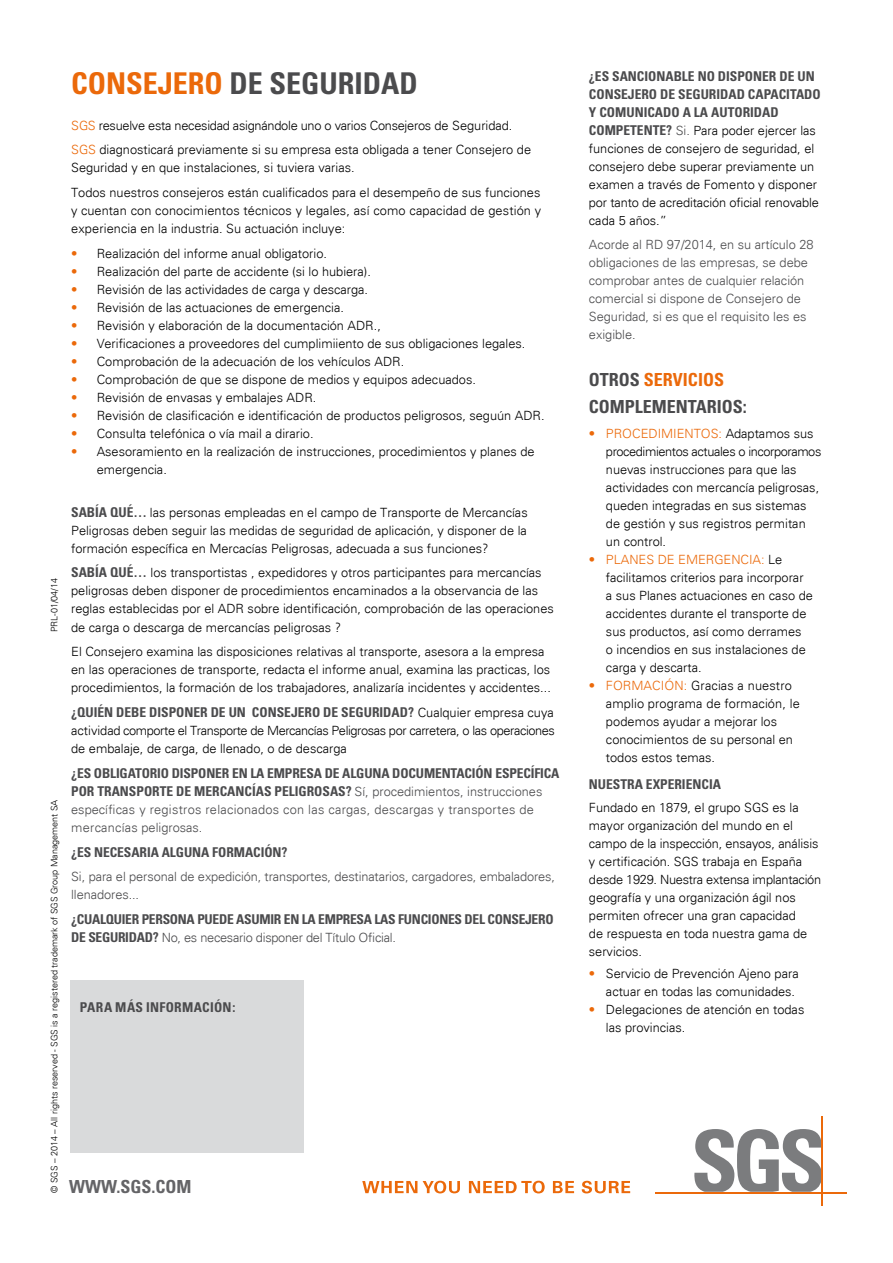
<style>
.page{position:relative;width:893px;height:1263px;background:#fff}
.page>*{position:absolute;margin:0;border:0;box-sizing:border-box;transform-origin:0 0}
.t1{font:700 condensed 30px "Univers";color:#4b4b4d}
.t2{font:700 condensed 18px/27.8px "Univers";color:#4b4b4d}
.t3{font:700 condensed 18px "Univers";color:#646467}
.t4{font:700 condensed 13.5px/18px "Univers";color:#4b4b4d}
.t5{font:700 condensed 13.5px "Univers";letter-spacing:.02em;color:#4b4b4d}
.t6{font:300 12.75px/18px "Univers";color:#000}
.t7{font:300 12.75px/18px "Univers";color:#4b4b4d}
.t8{font:300 12.75px/18px "Univers";letter-spacing:.02em;color:#4b4b4d}
.t9{font:300 12.75px "Univers";letter-spacing:-.02em;color:#4b4b4d}
.t10{font:300 9px "Univers";color:#000}
.s1{color:#eb690a}
.s2{font-weight:700;font-stretch:condensed;font-size:13.5px;color:#4b4b4d}
.s3{font-weight:300;font-stretch:normal;font-size:12.75px}
.s4{font-weight:700;font-stretch:condensed;font-size:13.5px}
.s5{color:#4b4b4d}
</style>
<div class="page">
<svg style="left:362px;top:1181px;width:55px;height:12px"></svg>
<svg style="left:423px;top:1181px;width:37px;height:12px"></svg>
<svg style="left:469px;top:1181px;width:76px;height:12px"></svg>
<svg style="left:553px;top:1181px;width:21px;height:12px"></svg>
<svg style="left:582px;top:1181px;width:48px;height:12px"></svg>
<svg style="left:694px;top:1129px;width:127px;height:63px"></svg>
<hr style="left:656px;top:1192px;width:191px;height:1px;background:#eb690a">
<hr style="left:821px;top:1117px;width:2px;height:89px;background:#eb690a">
<div style="left:70px;top:980px;width:234px;height:172px;background:#d9dadb"></div>
<p class="t10" style="left:49px;top:632px;width:56px;rotate:-90deg">PRL-01/04/14</p>
<p class="t10" style="left:49px;top:1193px;width:395px;rotate:-90deg">© SGS – 2014 – All rights reserved - SGS is a registered trademark of SGS Group Management SA</p>
<h1 class="t1" style="left:71px;top:65px;width:348px"><span class="s1">CONSEJERO</span> DE SEGURIDAD</h1>
<p class="t6" style="left:71px;top:113px;width:461px;line-height:24.8px"><span class="s1">SGS</span> resuelve esta necesidad asignándole uno o varios Consejeros de Seguridad.<br><span class="s1">SGS</span> diagnosticará previamente si su empresa esta obligada a tener Consejero de</p>
<p class="t6" style="left:71px;top:156px;width:471px;line-height:24.8px">Seguridad y en que instalaciones, si tuviera varias.<br>Todos nuestros consejeros están cualificados para el desempeño de sus funciones</p>
<p class="t6" style="left:71px;top:202px;width:471px">y cuentan con conocimientos técnicos y legales, así como capacidad de gestión y experiencia en la industria. Su actuación incluye:</p>
<p class="t6" style="left:71px;top:244px;width:257px"><span class="s1">•</span> Realización del informe anual obligatorio.</p>
<p class="t6" style="left:71px;top:262px;width:301px"><span class="s1">•</span> Realización del parte de accidente (si lo hubiera).</p>
<p class="t6" style="left:71px;top:280px;width:298px"><span class="s1">•</span> Revisión de las actividades de carga y descarga.</p>
<p class="t6" style="left:71px;top:298px;width:274px"><span class="s1">•</span> Revisión de las actuaciones de emergencia.</p>
<p class="t6" style="left:71px;top:316px;width:311px"><span class="s1">•</span> Revisión y elaboración de la documentación ADR.,</p>
<p class="t6" style="left:71px;top:334px;width:456px"><span class="s1">•</span> Verificaciones a proveedores del cumplimiiento de sus obligaciones legales.</p>
<p class="t6" style="left:71px;top:352px;width:335px"><span class="s1">•</span> Comprobación de la adecuación de los vehículos ADR.</p>
<p class="t6" style="left:71px;top:370px;width:406px"><span class="s1">•</span> Comprobación de que se dispone de medios y equipos adecuados.</p>
<p class="t6" style="left:71px;top:388px;width:247px"><span class="s1">•</span> Revisión de envasas y embalajes ADR.</p>
<p class="t6" style="left:71px;top:406px;width:475px"><span class="s1">•</span> Revisión de clasificación e identificación de productos peligrosos, seguún ADR.</p>
<p class="t6" style="left:71px;top:424px;width:244px"><span class="s1">•</span> Consulta telefónica o vía mail a dirario.</p>
<p class="t6" style="left:97px;top:442px;width:439px;text-indent:-26px"><span class="s1">•</span> Asesoramiento en la realización de instrucciones, procedimientos y planes de emergencia.</p>
<p class="t6" style="left:71px;top:503px;width:458px;text-align:justify"><span class="s2">SABÍA QUÉ…</span> las personas empleadas en el campo de Transporte de Mercancías Peligrosas deben seguir las medidas de seguridad de aplicación, y disponer de la formación específica en Mercacías Peligrosas, adecuada a sus funciones?</p>
<p class="t6" style="left:71px;top:564px;width:484px"><span class="s2">SABÍA QUÉ…</span> los transportistas , expedidores y otros participantes para mercancías peligrosas deben disponer de procedimientos encaminados a la observancia de las reglas establecidas por el ADR sobre identificación, comprobación de las operaciones de carga o descarga de mercancías peligrosas ?</p>
<p class="t6" style="left:71px;top:643px;width:481px">El Consejero examina las disposiciones relativas al transporte, asesora a la empresa en las operaciones de transporte, redacta el informe anual, examina las practicas, los procedimientos, la formación de los trabajadores, analizaría incidentes y accidentes...</p>
<p class="t4" style="left:71px;top:703px;width:54px">¿QUIÉN DEBE</p>
<p class="t4" style="left:149px;top:703px;width:9px">DISPONER</p>
<p class="t4" style="left:211px;top:703px;width:58px">DE UN CONSEJERO</p>
<p class="t4" style="left:323px;top:703px;width:34px">DE SEGURIDAD</p>
<p class="t6" style="left:71px;top:703px;width:485px;text-align:justify;text-indent:337px"><span class="s2">?</span> Cualquier empresa cuya actividad comporte el Transporte de Mercancías Peligrosas por carretera, o las operaciones de embalaje, de carga, de llenado, o de descarga</p>
<p class="t4" style="left:71px;top:764px;width:490px">¿ES OBLIGATORIO DISPONER EN LA EMPRESA DE ALGUNA DOCUMENTACIÓN ESPECÍFICA<br>POR TRANSPORTE DE MERCANCÍAS PELIGROSAS? <span class="s3">Sí, procedimientos, instrucciones</span></p>
<p class="t8" style="left:71px;top:800px;width:464px">específicas y registros relacionados con las cargas, descargas y transportes de mercancías peligrosas.</p>
<p class="t4" style="left:71px;top:843px;width:32px">¿ES NECESARIA</p>
<p class="t4" style="left:162px;top:843px;width:9px">ALGUNA</p>
<p class="t4" style="left:212px;top:843px;width:9px">FORMACIÓN</p>
<p class="t4" style="left:281px;top:843px;width:7px">?</p>
<p class="t7" style="left:71px;top:868px;width:485px">Si, para el personal de expedición, transportes, destinatarios, cargadores, embaladores, llenadores...</p>
<p class="t4" style="left:71px;top:910px;width:50px">¿CUALQUIER</p>
<p class="t4" style="left:142px;top:910px;width:9px">PERSONA</p>
<p class="t4" style="left:197px;top:910px;width:9px">PUEDE</p>
<p class="t4" style="left:236px;top:910px;width:9px">ASUMIR</p>
<p class="t4" style="left:284px;top:910px;width:43px">ENLAEMPRESA</p>
<p class="t4" style="left:375px;top:910px;width:8px">LAS</p>
<p class="t4" style="left:398px;top:910px;width:8px">FUNCIONES</p>
<p class="t4" style="left:465px;top:910px;width:39px">DEL CONSEJERO</p>
<p class="t4" style="left:71px;top:928px;width:33px">DE SEGURIDAD</p>
<p class="t9" style="left:153px;top:930px;width:245px"><span class="s4">?</span> No, es necesario disponer del Título Oficial.</p>
<p class="t5" style="left:80px;top:999px;width:157px">PARA MÁS INFORMACIÓN:</p>
<h2 class="t3" style="left:69px;top:1175px;width:124px">WWW.SGS.COM</h2>
<p class="t4" style="left:589px;top:67px;width:32px">¿ES SANCIONABLE</p>
<p class="t4" style="left:698px;top:67px;width:29px">NODISPONER</p>
<p class="t4" style="left:779px;top:67px;width:27px">DE UN</p>
<p class="t4" style="left:589px;top:85px;width:16px">CONSEJERO</p>
<p class="t4" style="left:660px;top:85px;width:34px">DE SEGURIDAD</p>
<p class="t4" style="left:748px;top:85px;width:9px">CAPACITADO</p>
<p class="t4" style="left:589px;top:103px;width:20px">YCOMUNICADO</p>
<p class="t4" style="left:683px;top:103px;width:45px">A LA AUTORIDAD</p>
<p class="t4" style="left:589px;top:121px;width:9px">COMPETENTE</p>
<p class="t6" style="left:589px;top:121px;width:232px;text-indent:77px"><span class="s2">?</span> <span class="s5">Si.</span> Para poder ejercer las funciones de consejero de seguridad, el consejero debe superar previamente un examen a través de Fomento y disponer por tanto de acreditación oficial renovable cada 5 años.”</p>
<p class="t7" style="left:589px;top:236px;width:226px">Acorde al RD 97/2014, en su artículo 28 obligaciones de las empresas, se debe comprobar antes de cualquier relación comercial si dispone de Consejero de Seguridad, si es que el requisito les es exigible.</p>
<h2 class="t2" style="left:589px;top:365px;width:159px">OTROS <span class="s1">SERVICIOS<br></span>COMPLEMENTARIOS:</h2>
<p class="t6" style="left:606px;top:425px;width:217px;text-indent:-17px"><span class="s1">• PROCEDIMIENTOS:</span> Adaptamos sus procedimientos actuales o incorporamos nuevas instrucciones para que las actividades con mercancía peligrosas, queden integradas en sus sistemas de gestión y sus registros permitan un control.</p>
<p class="t6" style="left:606px;top:551px;width:208px;text-indent:-17px"><span class="s1">• PLANES DE EMERGENCIA:</span> Le facilitamos criterios para incorporar a sus Planes actuaciones en caso de accidentes durante el transporte de sus productos, así como derrames<br>o incendios en sus instalaciones de carga y descarta.</p>
<p class="t6" style="left:606px;top:677px;width:195px;text-indent:-17px"><span class="s1">• FORMACIÓN:</span> Gracias a nuestro amplio programa de formación, le podemos ayudar a mejorar los conocimientos de su personal en todos estos temas.</p>
<p class="t4" style="left:589px;top:775px;width:134px">NUESTRA EXPERIENCIA</p>
<p class="t6" style="left:589px;top:798px;width:234px">Fundado en 1879, el grupo SGS es la mayor organización del mundo en el campo de la inspección, ensayos, análisis y certificación. SGS trabaja en España desde 1929. Nuestra extensa implantación geografía y una organización ágil nos permiten ofrecer una gran capacidad<br>de respuesta en toda nuestra gama de servicios.</p>
<p class="t6" style="left:589px;top:965px;width:211px;text-align:right"><span class="s1">•</span> Servicio de Prevención Ajeno para actuar en todas las comunidades.</p>
<p class="t6" style="left:606px;top:1001px;width:200px;text-indent:-17px"><span class="s1">•</span> Delegaciones de atención en todas las provincias.</p>
</div>
